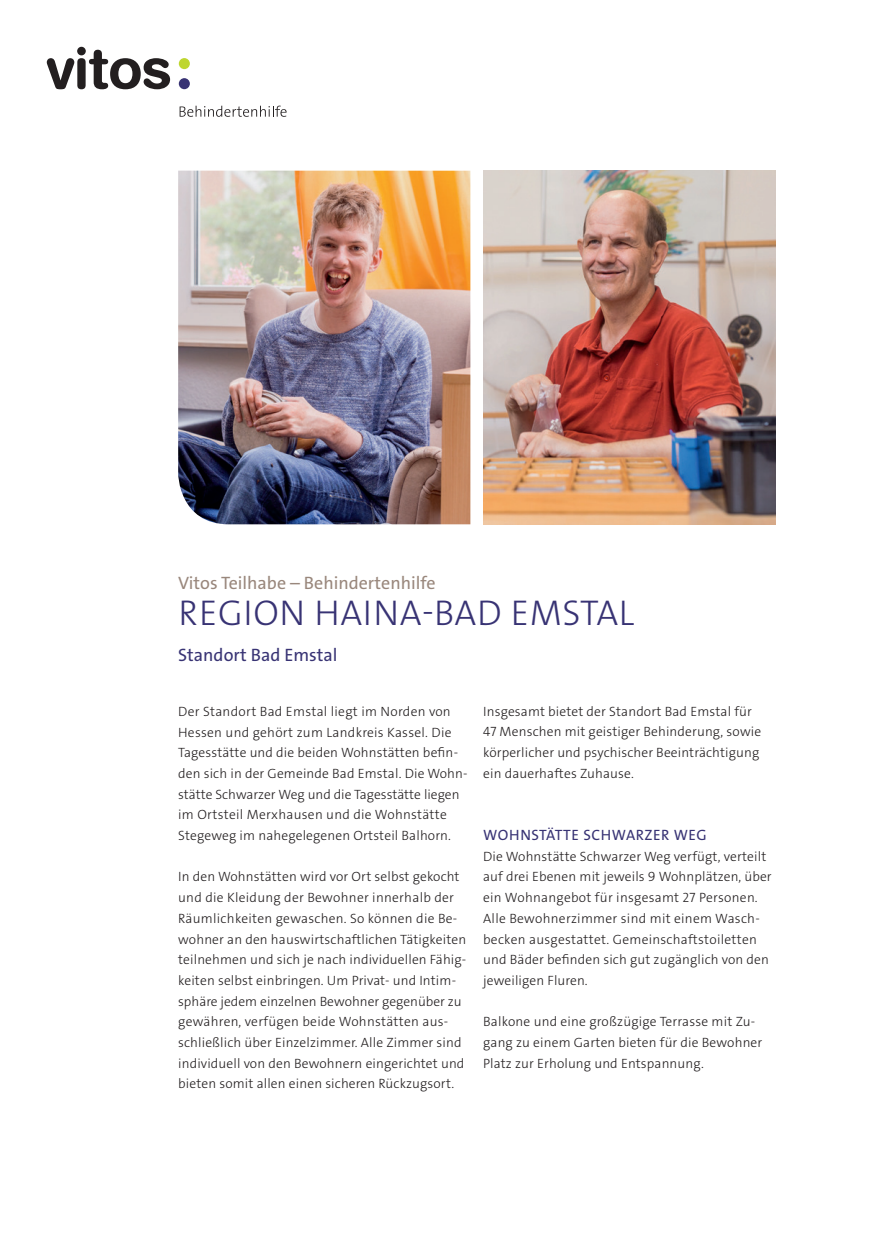
<style>
.page{position:relative;width:876px;height:1246px;background:#fff}
.page>*{position:absolute;margin:0;border:0;box-sizing:border-box;transform-origin:0 0}
.t1{font:300 36px "The Sans Os F";letter-spacing:.02em;color:#383374}
.t2{font:18px "The Sans Os F";color:#99877c}
.t3{font:18px "The Sans Os F";color:#383374}
.t4{font:15px "The Sans Os F";letter-spacing:.04em;color:#383374}
.t5{font:300 13.5px/20.7px "The Sans Os F";letter-spacing:.01em;color:#231f20}
</style>
<div class="page">
<img style="left:178px;top:171px;width:292px;height:353px">
<img style="left:483px;top:171px;width:292px;height:353px">
<svg style="left:180px;top:106px;width:107px;height:11px"></svg>
<div style="left:179px;top:58px;width:11px;height:11px;background:#bed630;border-radius:50%"></div>
<div style="left:179px;top:78px;width:11px;height:11px;background:#383374;border-radius:50%"></div>
<svg style="left:47px;top:47px;width:123px;height:42px"></svg>
<h2 class="t2" style="left:178px;top:571px;width:259px">Vitos Teilhabe – Behindertenhilfe</h2>
<h1 class="t1" style="left:178px;top:590px;width:457px">REGION HAINA-BAD EMSTAL</h1>
<h2 class="t3" style="left:178px;top:644px;width:161px">Standort Bad Emstal</h2>
<p class="t5" style="left:178px;top:701px;width:291px">Der Standort Bad Emstal liegt im Norden von Hessen und gehört zum Landkreis Kassel. Die Tagesstätte und die beiden Wohnstätten befin&shy;den sich in der Gemeinde Bad Emstal. Die Wohn&shy;stätte Schwarzer Weg und die Tagesstätte liegen im Ortsteil Merxhausen und die Wohnstätte Stegeweg im nahegelegenen Ortsteil Balhorn.</p>
<p class="t5" style="left:178px;top:867px;width:290px">In den Wohnstätten wird vor Ort selbst gekocht und die Kleidung der Bewohner innerhalb der Räumlichkeiten gewaschen. So können die Be&shy;wohner an den hauswirtschaftlichen Tätigkeiten teilnehmen und sich je nach individuellen Fähig&shy;keiten selbst einbringen. Um Privat- und Intim&shy;sphäre jedem einzelnen Bewohner gegenüber zu gewähren, verfügen beide Wohnstätten aus&shy;schließlich über Einzelzimmer. Alle Zimmer sind individuell von den Bewohnern eingerichtet und bieten somit allen einen sicheren Rückzugsort.</p>
<p class="t5" style="left:483px;top:701px;width:279px">Insgesamt bietet der Standort Bad Emstal für 47 Menschen mit geistiger Behinderung, sowie körperlicher und psychischer Beeinträchtigung ein dauerhaftes Zuhause.</p>
<p class="t4" style="left:483px;top:825px;width:225px">WOHNSTÄTTE SCHWARZER WEG</p>
<p class="t5" style="left:483px;top:846px;width:290px">Die Wohnstätte Schwarzer Weg verfügt, verteilt auf drei Ebenen mit jeweils 9 Wohnplätzen, über ein Wohnangebot für insgesamt 27 Personen.<br>Alle Bewohnerzimmer sind mit einem Wasch&shy;becken ausgestattet. Gemeinschaftstoiletten und Bäder befinden sich gut zugänglich von den jeweiligen Fluren.</p>
<p class="t5" style="left:483px;top:1011px;width:281px">Balkone und eine großzügige Terrasse mit Zu&shy;gang zu einem Garten bieten für die Bewohner<br>Platz zur Erholung und Entspannung.</p>
</div>
